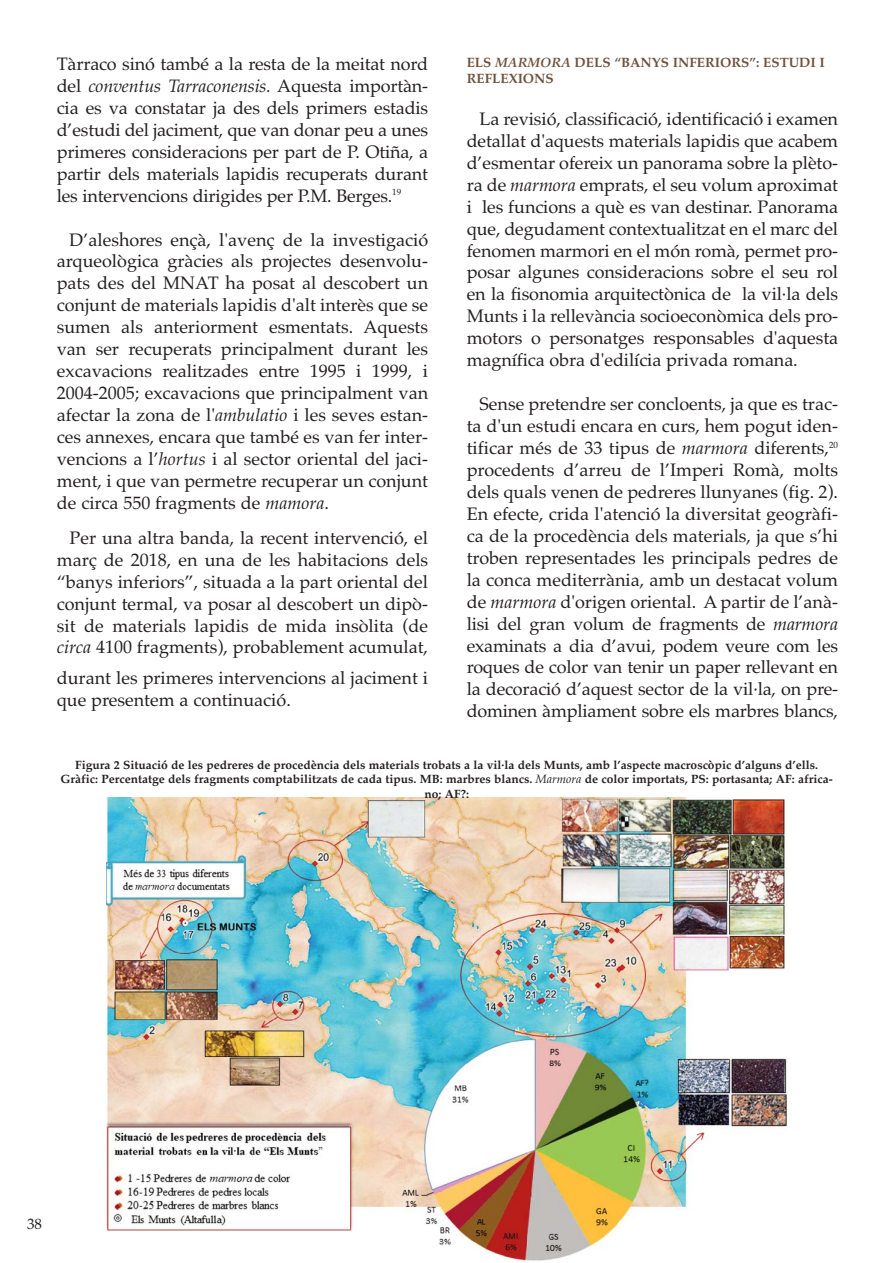
<style>
.page{position:relative;width:893px;height:1263px;background:#fff}
.page>*{position:absolute;margin:0;border:0;box-sizing:border-box;transform-origin:0 0}
.t1{font:18px/21.9px "Palatino";color:#231f20;text-align:justify}
.t2{font:15px "Palatino";color:#231f20}
.t3{font:700 13.5px/16.5px "Palatino";color:#6f523c}
.t4{font:700 12px/14.7px "Palatino";color:#231f20;text-align:center}
.s1{font-style:italic}
.s2{font-weight:400;font-style:italic}
</style>
<div class="page">
<img style="left:107px;top:798px;width:680px;height:463px">
<p class="t1" style="left:57px;top:55px;width:373px">Tàrraco sinó també a la resta de la meitat nord del <span class="s1">conventus Tarraconensis.</span> Aquesta importàn&shy;cia es va constatar ja des dels primers estadis d’estudi del jaciment, que van donar peu a unes primeres consideracions per part de P. Otiña, a partir dels materials lapidis recuperats durant les intervencions dirigides per P.M. Berges.<sup>19</sup></p>
<p class="t1" style="left:57px;top:231px;width:373px;text-indent:13px">D’aleshores ençà, l'avenç de la investigació arqueològica gràcies als projectes desenvolu&shy;pats des del MNAT ha posat al descobert un conjunt de materials lapidis d'alt interès que se sumen als anteriorment esmentats. Aquests van ser recuperats principalment durant les excavacions realitzades entre 1995 i 1999, i 2004-2005; excavacions que principalment van afectar la zona de l'<span class="s1">ambulatio</span> i les seves estan&shy;ces annexes, encara que també es van fer inter&shy;vencions a l’<span class="s1">hortus</span> i al sector oriental del jaci&shy;ment, i que van permetre recuperar un conjunt de circa 550 fragments de <span class="s1">mamora</span>.</p>
<p class="t1" style="left:57px;top:529px;width:373px;text-indent:13px">Per una altra banda, la recent intervenció, el març de 2018, en una de les habitacions dels “banys inferiors”, situada a la part oriental del conjunt termal, va posar al descobert un dipò&shy;sit de materials lapidis de mida insòlita (de <span class="s1">circa</span> 4100 fragments), probablement acumulat,</p>
<p class="t1" style="left:57px;top:669px;width:373px">durant les primeres intervencions al jaciment i que presentem a continuació.</p>
<p class="t3" style="left:466px;top:55px;width:359px">ELS <span class="s1">MARMORA</span> DELS “BANYS INFERIORS”: ESTUDI I<br>REFLEXIONS</p>
<p class="t1" style="left:466px;top:110px;width:373px;text-indent:13px">La revisió, classificació, identificació i examen detallat d'aquests materials lapidis que acabem d’esmentar ofereix un panorama sobre la plèto&shy;ra de <span class="s1">marmora</span> emprats, el seu volum aproximat i les funcions a què es van destinar. Panorama que, degudament contextualitzat en el marc del fenomen marmori en el món romà, permet pro&shy;posar algunes consideracions sobre el seu rol en la fisonomia arquitectònica de la vil·la dels Munts i la rellevància socioeconòmica dels pro&shy;motors o personatges responsables d'aquesta magnífica obra d'edilícia privada romana.</p>
<p class="t1" style="left:466px;top:395px;width:373px;text-indent:13px">Sense pretendre ser concloents, ja que es trac&shy;ta d'un estudi encara en curs, hem pogut iden&shy;tificar més de 33 tipus de <span class="s1">marmora</span> diferents,<sup>20 </sup>procedents d’arreu de l’Imperi Romà, molts dels quals venen de pedreres llunyanes (fig. 2).<br>En efecte, crida l'atenció la diversitat geogràfi&shy;ca de la procedència dels materials, ja que s’hi troben representades les principals pedres de la conca mediterrània, amb un destacat volum de <span class="s1">marmora</span> d'origen oriental. A partir de l’anà&shy;lisi del gran volum de fragments de <span class="s1">marmora </span>examinats a dia d’avui, podem veure com les roques de color van tenir un paper rellevant en la decoració d’aquest sector de la vil·la, on pre&shy;dominen àmpliament sobre els marbres blancs,</p>
<p class="t4" style="left:61px;top:759px;width:773px">Figura 2 Situació de les pedreres de procedència dels materials trobats a la vil·la dels Munts, amb l’aspecte macroscòpic d’alguns d’ells.<br>Gràfic: Percentatge dels fragments comptabilitzats de cada tipus. MB: marbres blancs. <span class="s2">Marmora</span> de color importats, PS: portasanta; AF: africa&shy;no; AF?:</p>
<p class="t2" style="left:27px;top:1218px;width:16px">38</p>
</div>
